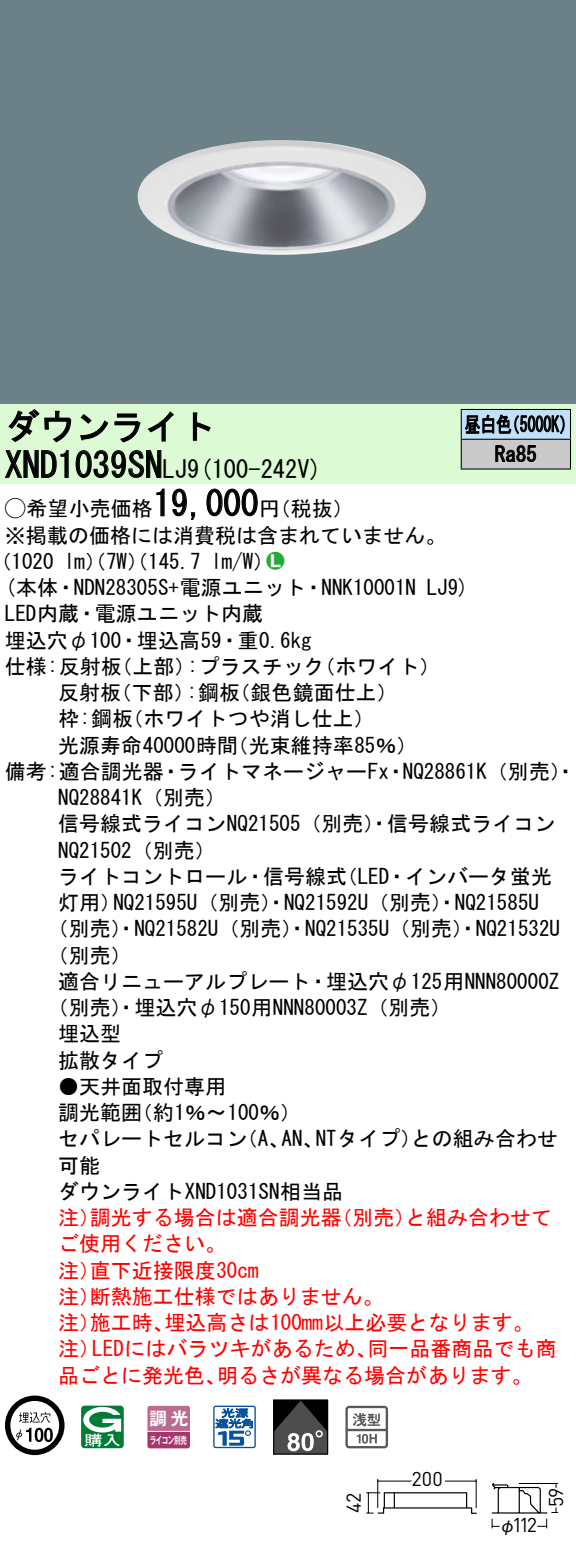
<style>
.page{position:relative;width:576px;height:1551px;background:#fff}
.page>*{position:absolute;margin:0;border:0;box-sizing:border-box;transform-origin:0 0}
.t1{font:35px "MS Gothic";color:#000}
.t2{font:24.5px "MS Gothic";color:#000}
.t3{font:21px/26.2px "MS Gothic";color:#000}
.t4{font:21px/26.2px "MS Gothic";color:#f00}
.t5{font:21px/29.8px "MS Gothic";color:#000;scale:.75 1}
.t6{font:21px "Ford Classification 1";color:#23ac38}
.t7{font:19.95px "DINOT";letter-spacing:-.025em;color:#000}
.t8{font:17.5px "Gothic MB101 Pro De Bold 90 pv RKSJ H";color:#fff}
.t9{font:17.5px "Gothic BBB Pro Medium 90 pv RKSJ H";color:#000}
.t10{font:10.15px "Gothic MB101 Pro De Bold 90 pv RKSJ H";letter-spacing:-.05em;color:#fff;scale:.65 1}
.s1{font-size:24.5px}
.s2{font-family:"Ford Classification 1"}
.s3{color:#fff}
</style>
<div class="page">
<div style="left:0;top:0;width:575px;height:404px;background:#6c8087"></div>
<img style="left:137px;top:140px;width:289px;height:115px">
<div style="left:0;top:404px;width:575px;height:79px;background:#dcfad4"></div>
<svg style="left:8px;top:409px;width:64px;height:34px"></svg>
<svg style="left:80px;top:413px;width:60px;height:30px"></svg>
<svg style="left:147px;top:411px;width:26px;height:31px"></svg>
<svg style="left:192px;top:412px;width:19px;height:29px"></svg>
<svg style="left:5px;top:450px;width:64px;height:28px"></svg>
<svg style="left:75px;top:450px;width:87px;height:28px"></svg>
<svg style="left:156px;top:488px;width:9px;height:29px"></svg>
<svg style="left:172px;top:488px;width:24px;height:32px"></svg>
<svg style="left:206px;top:488px;width:52px;height:29px"></svg>
<svg style="left:5px;top:1395px;width:59px;height:60px"></svg>
<svg style="left:44px;top:1427px;width:9px;height:15px"></svg>
<svg style="left:81px;top:1405px;width:43px;height:43px"></svg>
<svg style="left:147px;top:1406px;width:43px;height:42px;background:#b45782"></svg>
<hr style="left:147px;top:1430px;width:43px;height:2px;background:#fff">
<svg style="left:213px;top:1405px;width:43px;height:43px"></svg>
<div style="left:273px;top:1399px;width:55px;height:55px;border:1px solid #000"></div>
<svg style="left:273px;top:1400px;width:54px;height:54px;background:#464646"></svg>
<svg style="left:345px;top:1406px;width:43px;height:42px"></svg>
<div style="left:461px;top:409px;width:109px;height:30px;background:#c1e1fa"></div>
<div style="left:461px;top:439px;width:109px;height:30px;background:#cacaca"></div>
<hr style="left:460px;top:409px;width:110px;height:1px;background:#000">
<hr style="left:569px;top:410px;width:2px;height:29px;background:#000">
<hr style="left:460px;top:439px;width:110px;height:1px;background:#000">
<hr style="left:569px;top:440px;width:2px;height:28px;background:#000">
<hr style="left:460px;top:468px;width:110px;height:2px;background:#000">
<svg style="left:460px;top:410px;width:104px;height:58px"></svg>
<svg style="left:491px;top:1483px;width:68px;height:46px"></svg>
<svg style="left:366px;top:1479px;width:111px;height:35px"></svg>
<h1 class="t1" style="left:5px;top:409px;width:212px">ダウンライト</h1>
<p class="t2" style="left:187px;top:456px;width:136px">(9 100-242 (V</p>
<h1 class="t1" style="left:5px;top:447px;width:184px">XND1039SN<span class="s1">LJ</span></h1>
<h1 class="t1" style="left:153px;top:486px;width:106px">19,000</h1>
<p class="t3" style="left:5px;top:495px;width:442px"><span class="s2">A</span>希望小売価格<br>※掲載の価格には消費税は含まれていません。</p>
<p class="t6" style="left:266px;top:550px;width:19px">2<span class="s3">7</span></p>
<p class="t3" style="left:259px;top:495px;width:96px">（円税抜(</p>
<p class="t3" style="left:211px;top:548px;width:64px">l m (W/</p>
<p class="t3" style="left:-9px;top:548px;width:65px">（1020</p>
<p class="t3" style="left:64px;top:548px;width:138px">lm）（ ）（W 7 145.7</p>
<p class="t5" style="left:494px;top:409px;width:57px;text-indent:-30px">昼白色<br>Ra85</p>
<p class="t5" style="left:504px;top:409px;width:96px">（5000 (K</p>
<p class="t3" style="left:5px;top:574px;width:412px">(本体・NDN28305 +S 電源ユニット・NNK10001N</p>
<p class="t3" style="left:5px;top:600px;width:259px">LED内蔵・電源ユニット内蔵</p>
<p class="t3" style="left:5px;top:627px;width:308px">埋込穴φ100・埋込高59・重0.6kg</p>
<p class="t3" style="left:314px;top:653px;width:127px">（ホワイト(</p>
<p class="t3" style="left:426px;top:574px;width:44px">LJ (9</p>
<p class="t3" style="left:187px;top:653px;width:139px">:プラスチック</p>
<p class="t3" style="left:5px;top:653px;width:118px">仕様:反射板</p>
<p class="t3" style="left:111px;top:653px;width:85px">（上部）</p>
<p class="t3" style="left:58px;top:679px;width:65px">反射板</p>
<p class="t3" style="left:111px;top:679px;width:85px">（下部）</p>
<p class="t3" style="left:229px;top:679px;width:170px">（銀色鏡面仕上(</p>
<p class="t3" style="left:187px;top:679px;width:55px">:鋼板</p>
<p class="t3" style="left:58px;top:705px;width:76px">枠:鋼板</p>
<p class="t3" style="left:122px;top:705px;width:254px">（ホワイトつや消し仕上(</p>
<p class="t3" style="left:58px;top:732px;width:181px">光源寿命40000時間</p>
<p class="t3" style="left:227px;top:732px;width:191px">（光束維持率85％(</p>
<p class="t3" style="left:178px;top:758px;width:212px">ライトマネージャーFx</p>
<p class="t3" style="left:5px;top:758px;width:160px">備考:適合調光器</p>
<p class="t3" style="left:58px;top:784px;width:169px">NQ28841 （K 別売(</p>
<p class="t3" style="left:58px;top:810px;width:498px">信号線式ライコンNQ21505（別売）・信号線式ライコン</p>
<p class="t3" style="left:58px;top:837px;width:159px">NQ21502（別売(</p>
<p class="t3" style="left:336px;top:863px;width:217px">（LED・インバータ蛍光</p>
<p class="t3" style="left:402px;top:758px;width:175px">NQ28861 （K 別売・(</p>
<p class="t3" style="left:160px;top:758px;width:23px">・</p>
<p class="t3" style="left:385px;top:758px;width:22px">・</p>
<p class="t3" style="left:113px;top:863px;width:427px;text-indent:-55px">ライトコントロール・信号線式<br>NQ21595 （U 別売）・NQ21592 （U 別売）・NQ21585U</p>
<p class="t3" style="left:58px;top:889px;width:64px">灯用）</p>
<p class="t3" style="left:48px;top:915px;width:513px">（別売）・NQ21582 （U 別売）・NQ21535 （U 別売）・NQ21532U</p>
<p class="t3" style="left:48px;top:942px;width:86px">（別売(</p>
<p class="t3" style="left:58px;top:968px;width:502px">適合リニューアルプレート・埋込穴φ125用NNN80000Z</p>
<p class="t3" style="left:48px;top:994px;width:405px">（別売）・埋込穴φ150用NNN80003 （Z 別売(</p>
<p class="t3" style="left:58px;top:1020px;width:65px">埋込型</p>
<p class="t3" style="left:58px;top:1047px;width:106px">拡散タイプ</p>
<p class="t3" style="left:132px;top:1073px;width:171px;text-indent:-74px">●天井面取付専用<br>（約1％〜100％(</p>
<p class="t3" style="left:58px;top:1099px;width:85px">調光範囲</p>
<p class="t3" style="left:315px;top:1125px;width:107px">NTタイプ）</p>
<p class="t3" style="left:411px;top:1125px;width:148px">との組み合わせ</p>
<p class="t3" style="left:58px;top:1125px;width:286px">セパレートセルコン<br>可能<br>ダウンライトXND1031SN相当品</p>
<p class="t3" style="left:237px;top:1125px;width:54px">（、A</p>
<p class="t3" style="left:281px;top:1125px;width:43px">AN、</p>
<p class="t4" style="left:90px;top:1204px;width:253px">調光する場合は適合調光器</p>
<p class="t4" style="left:331px;top:1204px;width:85px">（別売）</p>
<p class="t4" style="left:405px;top:1204px;width:148px">と組み合わせて</p>
<p class="t4" style="left:58px;top:1204px;width:43px">注）</p>
<p class="t4" style="left:58px;top:1230px;width:169px">ご使用ください。</p>
<p class="t4" style="left:90px;top:1257px;width:170px">直下近接限度30cm</p>
<p class="t4" style="left:90px;top:1257px;width:295px;text-indent:-32px">注）<br>断熱施工仕様ではありません。</p>
<p class="t4" style="left:58px;top:1283px;width:43px">注）</p>
<p class="t4" style="left:164px;top:1309px;width:370px">埋込高さは100mm以上必要となります。</p>
<p class="t4" style="left:90px;top:1309px;width:85px">施工時、</p>
<p class="t4" style="left:58px;top:1309px;width:43px">注）</p>
<p class="t4" style="left:92px;top:1335px;width:286px">LEDにはバラツキがあるため、</p>
<p class="t4" style="left:367px;top:1335px;width:190px">同一品番商品でも商</p>
<p class="t4" style="left:58px;top:1335px;width:43px">注）</p>
<p class="t4" style="left:58px;top:1362px;width:169px">品ごとに発光色、</p>
<p class="t4" style="left:217px;top:1362px;width:317px">明るさが異なる場合があります。</p>
<p class="t8" style="left:149px;top:1404px;width:41px">調光</p>
<p class="t10" style="left:150px;top:1431px;width:59px">ライコン別売</p>
<p class="t7" style="left:340px;top:1513px;width:22px;rotate:-90deg">42</p>
<p class="t7" style="left:411px;top:1465px;width:33px">200</p>
<p class="t7" style="left:512px;top:1511px;width:27px">112</p>
<p class="t9" style="left:498px;top:1511px;width:19px">φ</p>
<p class="t7" style="left:542px;top:1507px;width:21px;rotate:-90deg">59</p>
</div>
